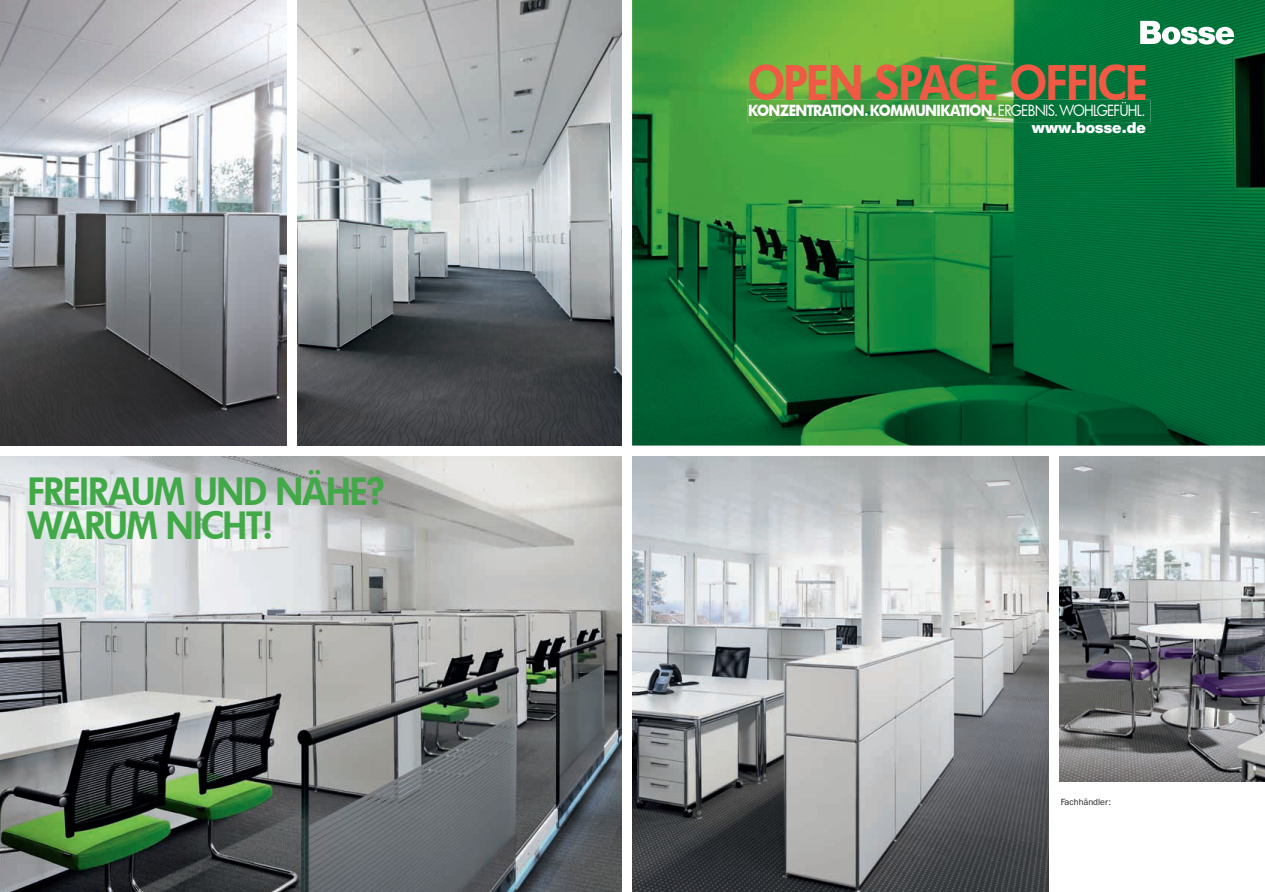
<style>
.page{position:relative;width:1265px;height:892px;background:#fff}
.page>*{position:absolute;margin:0;border:0;box-sizing:border-box;transform-origin:0 0}
.t1{font:800 46.5px "Futura";letter-spacing:-.02em;color:#f05944}
.t2{font:800 36.75px/33.8px "Futura";letter-spacing:-.03em;color:#42a948}
.t3{font:900 16.35px "Nimbus San Nov T";color:#fff}
.t4{font:700 15px "Futura";letter-spacing:-.05em;color:#fff;scale:.9 1}
.t5{font:9px "Franklin Gothic LT";color:#231f20}
.s1{font-weight:400}
</style>
<div class="page">
<img style="left:0;top:456px;width:621px;height:435px">
<img style="left:632px;top:0;width:633px;height:445px">
<img style="left:632px;top:456px;width:416px;height:435px">
<img style="left:297px;top:0;width:324px;height:445px">
<img style="left:1059px;top:456px;width:206px;height:325px">
<img style="left:747px;top:100px;width:403px;height:22px">
<svg style="left:1140px;top:21px;width:94px;height:23px"></svg>
<img style="left:0;top:0;width:286px;height:445px">
<svg style="left:49px;top:878px;width:5px;height:13px"></svg>
<svg style="left:69px;top:878px;width:4px;height:13px"></svg>
<h2 class="t2" style="left:27px;top:474px;width:358px">FREIRAUM UND NÄHE?<br>WARUM NICHT!</h2>
<h1 class="t1" style="left:748px;top:51px;width:401px">OPEN SPACE OFFICE</h1>
<p class="t4" style="left:748px;top:99px;width:443px">KONZENTRATION. KOMMUNIKATION. <span class="s1">ERGEBNIS. WOHLGEFÜHL.</span></p>
<p class="t3" style="left:1032px;top:118px;width:116px">www.bosse.de</p>
<p class="t5" style="left:1060px;top:796px;width:52px">Fachhändler:</p>
</div>
